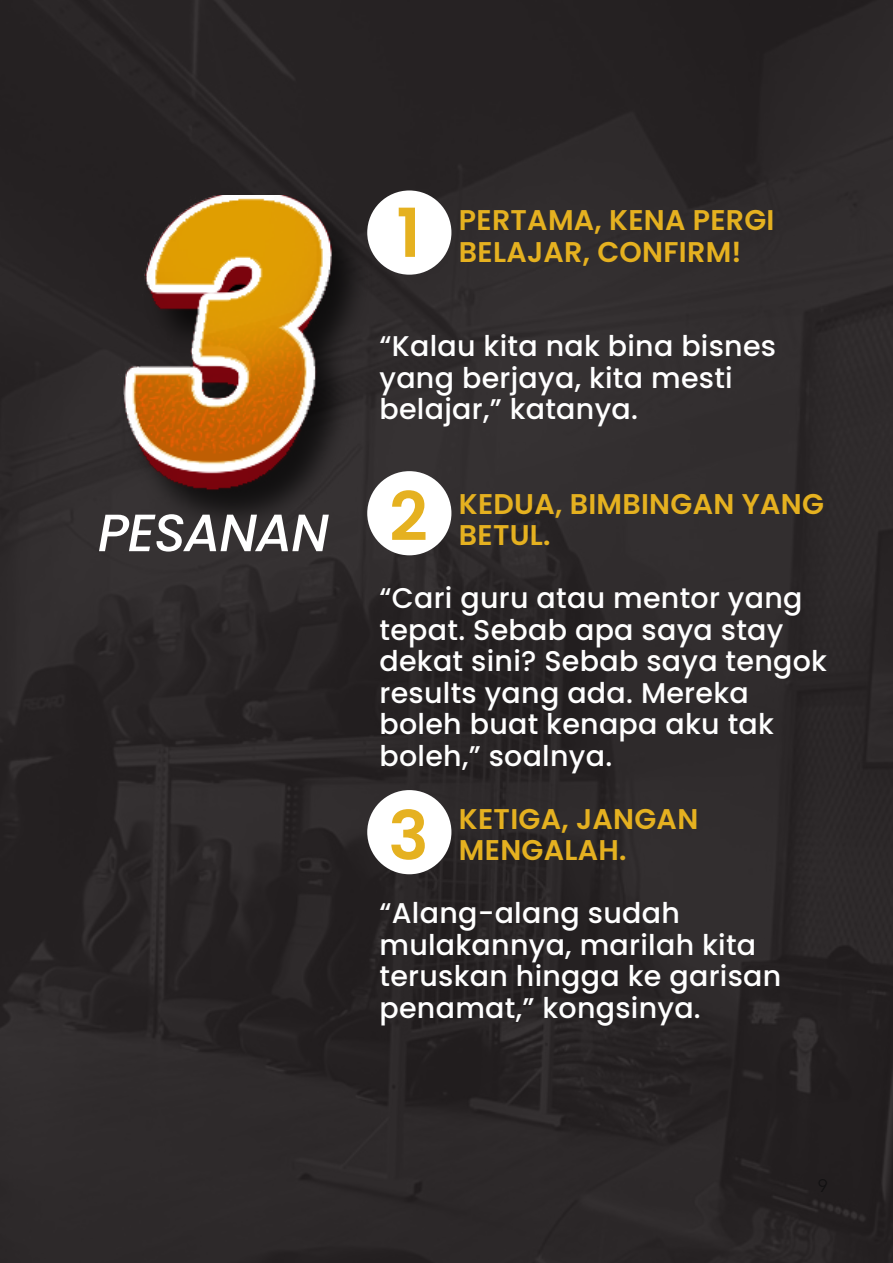
<style>
.page{position:relative;width:893px;height:1263px;background:#fff}
.page>*{position:absolute;margin:0;border:0;box-sizing:border-box;transform-origin:0 0}
.t1{font:600 67.5px "Poppins";color:#e5b120}
.t2{font:italic 500 52.5px "Poppins";letter-spacing:-.025em;color:#fff}
.t3{font:500 28.5px/31.5px "Poppins";letter-spacing:.01em;color:#fff}
.t4{font:600 28.5px/31.5px "Poppins";letter-spacing:.01em;color:#e5b120}
</style>
<div class="page">
<img style="left:0;top:0;width:893px;height:1263px">
<img style="left:0;top:0;width:1px;height:415px">
<img style="left:81px;top:195px;width:295px;height:414px">
<div style="left:367px;top:190px;width:84px;height:85px;background:#fff;border-radius:50%"></div>
<div style="left:367px;top:471px;width:84px;height:84px;background:#fff;border-radius:50%"></div>
<div style="left:367px;top:790px;width:84px;height:84px;background:#fff;border-radius:50%"></div>
<h2 class="t2" style="left:98px;top:502px;width:233px">PESANAN</h2>
<h1 class="t1" style="left:396px;top:194px;width:26px">1</h1>
<p class="t4" style="left:459px;top:205px;width:317px">PERTAMA, KENA PERGI<br>BELAJAR, CONFIRM!</p>
<p class="t3" style="left:379px;top:331px;width:398px">“Kalau kita nak bina bisnes yang berjaya, kita mesti belajar,” katanya.</p>
<h1 class="t1" style="left:389px;top:478px;width:40px">2</h1>
<p class="t4" style="left:459px;top:488px;width:366px">KEDUA, BIMBINGAN YANG<br>BETUL.</p>
<p class="t3" style="left:379px;top:583px;width:449px">“Cari guru atau mentor yang tepat. Sebab apa saya stay dekat sini? Sebab saya tengok results yang ada. Mereka boleh buat kenapa aku tak boleh,” soalnya.</p>
<p class="t4" style="left:459px;top:803px;width:241px">KETIGA, JANGAN<br>MENGALAH.</p>
<h1 class="t1" style="left:388px;top:797px;width:42px">3</h1>
<p class="t3" style="left:379px;top:898px;width:403px">“Alang-alang sudah mulakannya, marilah kita teruskan hingga ke garisan penamat,” kongsinya.</p>
</div>
